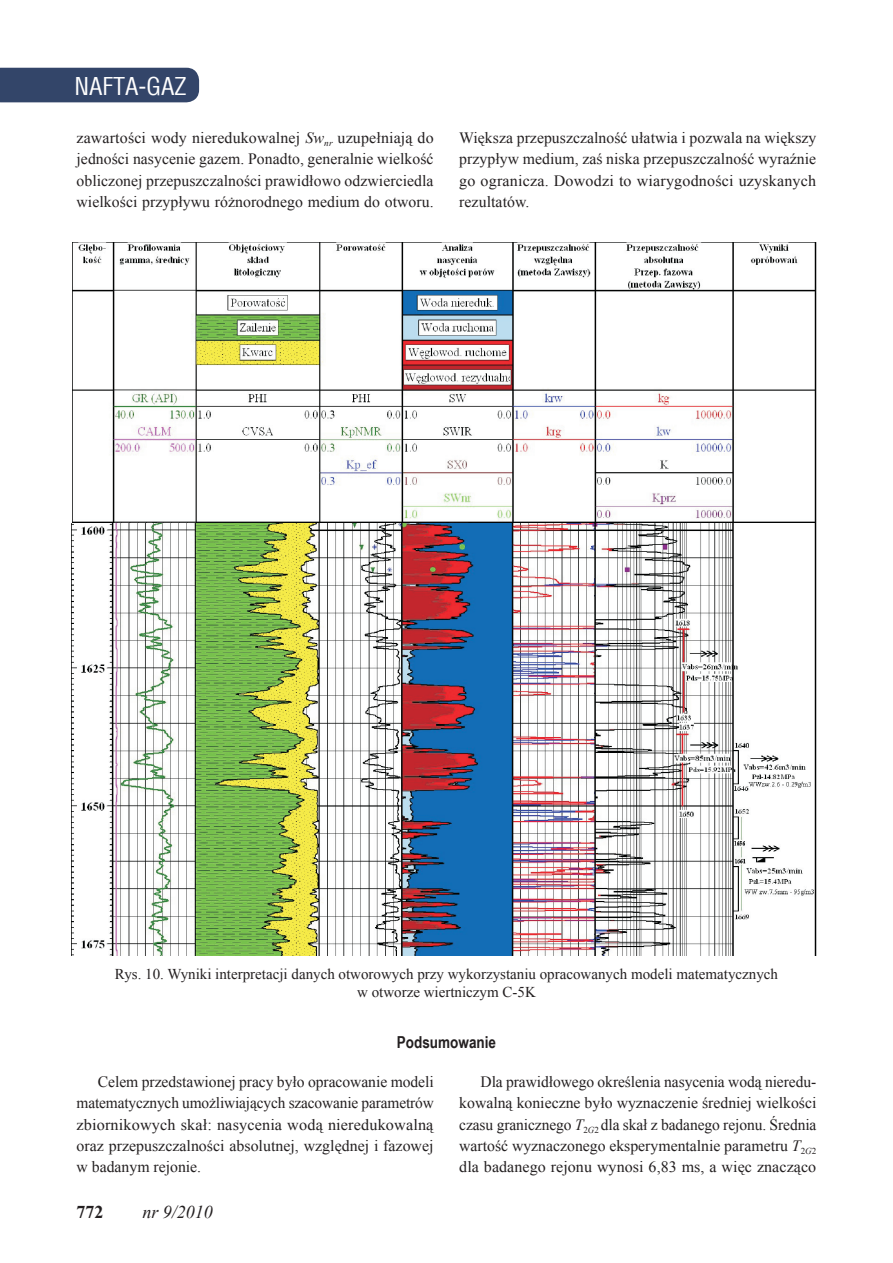
<style>
.page{position:relative;width:893px;height:1263px;background:#fff}
.page>*{position:absolute;margin:0;border:0;box-sizing:border-box;transform-origin:0 0}
.t1{font:24px "Switzerland Condensed";color:#fff}
.t2{font:italic 18px "Times New Roman";color:#231f20}
.t3{font:700 18px "Times New Roman";color:#231f20}
.t4{font:700 16.5px "Arial Narrow";color:#231f20}
.t5{font:15.75px/21.5px "Times New Roman";letter-spacing:.005em;color:#231f20;text-align:justify}
.t6{font:15px/18px "Times New Roman";color:#231f20;text-align:center}
.s1{font-style:italic}
</style>
<div class="page">
<div style="left:0;top:68px;width:199px;height:34px;background:#334569"></div>
<img style="left:72px;top:242px;width:744px;height:713px">
<h1 class="t1" style="left:74px;top:71px;width:114px">NAFTA-GAZ</h1>
<p class="t5" style="left:77px;top:127px;width:359px">zawartości wody nieredukowalnej <span class="s1">Sw</span><sub>nr</sub> uzupełniają do jedności nasycenie gazem. Ponadto, generalnie wielkość obliczonej przepuszczalności prawidłowo odzwierciedla wielkości przypływu różnorodnego medium do otworu.</p>
<p class="t5" style="left:459px;top:126px;width:359px">Większa przepuszczalność ułatwia i pozwala na większy przypływ medium, zaś niska przepuszczalność wyraźnie go ogranicza. Dowodzi to wiarygodności uzyskanych rezultatów.</p>
<p class="t6" style="left:115px;top:964px;width:665px">Rys. 10. Wyniki interpretacji danych otworowych przy wykorzystaniu opracowanych modeli matematycznych w otworze wiertniczym C-5K</p>
<p class="t4" style="left:397px;top:1030px;width:101px">Podsumowanie</p>
<p class="t5" style="left:77px;top:1070px;width:359px;text-indent:21px">Celem przedstawionej pracy było opracowanie modeli matematycznych umożliwiających szacowanie parametrów zbiornikowych skał: nasycenia wodą nieredukowalną oraz przepuszczalności absolutnej, względnej i fazowej w badanym rejonie.</p>
<p class="t5" style="left:459px;top:1070px;width:359px;text-indent:21px">Dla prawidłowego określenia nasycenia wodą nieredu&shy;kowalną konieczne było wyznaczenie średniej wielkości czasu granicznego <span class="s1">T</span><sub>2</sub><sub>G</sub><sub>2</sub> dla skał z badanego rejonu. Średnia wartość wyznaczonego eksperymentalnie parametru <span class="s1">T</span><sub>2</sub><sub>G</sub><sub>2 </sub>dla badanego rejonu wynosi 6,83 ms, a więc znacząco</p>
<p class="t3" style="left:77px;top:1199px;width:28px">772</p>
<p class="t2" style="left:142px;top:1200px;width:72px">nr 9/2010</p>
</div>
